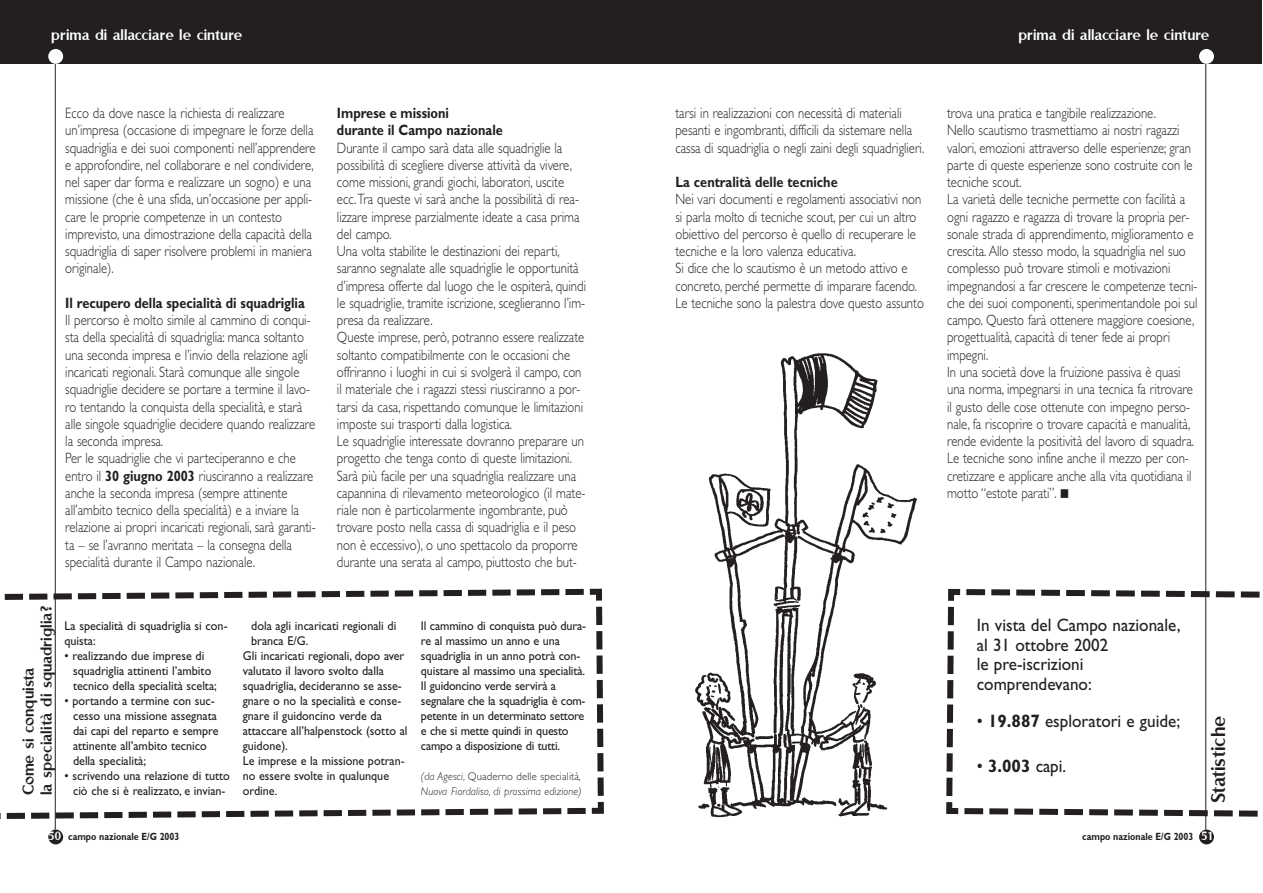
<style>
.page{position:relative;width:1263px;height:893px;background:#fff}
.page>*{position:absolute;margin:0;border:0;box-sizing:border-box;transform-origin:0 0}
.t1{font:22.5px "Rubino Sans ICG Fill";color:#231f1f}
.t2{font:18px/19.5px "Gill Sans";color:#231f1f;scale:.95 1}
.t3{font:18px/18px "Rubino Sans ICG Fill";color:#231f1f}
.t4{font:17.25px "Rubino Sans ICG Fill";color:#fff}
.t5{font:300 15px/17.2px "Gill Sans";color:#231f1f;scale:.85 1}
.t6{font:700 15px/17.2px "Gill Sans";color:#231f1f;scale:.85 1}
.t7{font:13.5px "Rubino Sans ICG Fill";color:#fff}
.t8{font:12.75px/15px "Gill Sans";color:#231f1f;scale:.95 1}
.t9{font:italic 300 11.25px/15px "Gill Sans";letter-spacing:.015em;color:#231f1f;scale:.95 1}
.t10{font:700 10.5px "Gill Sans";color:#231f1f;scale:.85 1}
.s1{font-weight:700}
.s2{font-style:normal}
</style>
<div class="page">
<div style="left:631px;top:0;width:631px;height:64px;background:#231f1f"></div>
<hr style="left:1206px;top:62px;width:1px;height:767px;background:#231f1f">
<div style="left:1199px;top:829px;width:15px;height:15px;background:#231f1f;border-radius:50%"></div>
<div style="left:1199px;top:49px;width:15px;height:15px;background:#fff;border-radius:50%"></div>
<div style="left:0;top:0;width:631px;height:64px;background:#231f1f"></div>
<hr style="left:55px;top:62px;width:1px;height:767px;background:#231f1f">
<div style="left:48px;top:829px;width:15px;height:15px;background:#231f1f;border-radius:50%"></div>
<div style="left:48px;top:49px;width:15px;height:15px;background:#fff;border-radius:50%"></div>
<svg style="left:0;top:585px;width:604px;height:237px"></svg>
<svg style="left:946px;top:586px;width:314px;height:233px"></svg>
<img style="left:695px;top:353px;width:222px;height:465px">
<p class="t4" style="left:51px;top:28px;width:193px">prima di allacciare le cinture</p>
<p class="t5" style="left:65px;top:106px;width:296px">Ecco da dove nasce la richiesta di realizzare un’impresa (occasione di impegnare le forze della squadriglia e dei suoi componenti nell’apprendere e approfondire, nel collaborare e nel condividere, nel saper dar forma e realizzare un sogno) e una missione (che è una sfida, un’occasione per appli&shy;care le proprie competenze in un contesto imprevisto, una dimostrazione della capacità della squadriglia di saper risolvere problemi in maniera originale).</p>
<p class="t6" style="left:65px;top:296px;width:283px">Il recupero della specialità di squadriglia</p>
<p class="t5" style="left:65px;top:313px;width:296px">Il percorso è molto simile al cammino di conqui&shy;sta della specialità di squadriglia: manca soltanto una seconda impresa e l’invio della relazione agli incaricati regionali. Starà comunque alle singole squadriglie decidere se portare a termine il lavo&shy;ro tentando la conquista della specialità, e starà alle singole squadriglie decidere quando realizzare la seconda impresa.<br>Per le squadriglie che vi parteciperanno e che entro il <span class="s1">30 giugno 2003</span> riusciranno a realizzare anche la seconda impresa (sempre attinente all’ambito tecnico della specialità) e a inviare la relazione ai propri incaricati regionali, sarà garanti&shy;ta – se l’avranno meritata – la consegna della specialità durante il Campo nazionale.</p>
<p class="t6" style="left:337px;top:106px;width:197px">Imprese e missioni<br>durante il Campo nazionale</p>
<p class="t5" style="left:337px;top:141px;width:295px">Durante il campo sarà data alle squadriglie la possibilità di scegliere diverse attività da vivere, come missioni, grandi giochi, laboratori, uscite ecc.Tra queste vi sarà anche la possibilità di rea&shy;lizzare imprese parzialmente ideate a casa prima del campo.<br>Una volta stabilite le destinazioni dei reparti, saranno segnalate alle squadriglie le opportunità d’impresa offerte dal luogo che le ospiterà, quindi le squadriglie, tramite iscrizione, sceglieranno l’im&shy;presa da realizzare.<br>Queste imprese, però, potranno essere realizzate soltanto compatibilmente con le occasioni che offriranno i luoghi in cui si svolgerà il campo, con il materiale che i ragazzi stessi riusciranno a por&shy;tarsi da casa, rispettando comunque le limitazioni imposte sui trasporti dalla logistica.<br>Le squadriglie interessate dovranno preparare un progetto che tenga conto di queste limitazioni.<br>Sarà più facile per una squadriglia realizzare una capannina di rilevamento meteorologico (il mate&shy;riale non è particolarmente ingombrante, può trovare posto nella cassa di squadriglia e il peso non è eccessivo), o uno spettacolo da proporre durante una serata al campo, piuttosto che but-</p>
<p class="t3" style="left:21px;top:795px;width:191px;rotate:-90deg">Come si conquista<br>la specialità di squadriglia?</p>
<p class="t8" style="left:65px;top:619px;width:173px">La specialità di squadriglia si con&shy;quista:</p>
<p class="t8" style="left:73px;top:649px;width:153px;text-indent:-9px">• realizzando due imprese di squadriglia attinenti l’ambito tecnico della specialità scelta;</p>
<p class="t8" style="left:73px;top:694px;width:155px;text-indent:-9px">• portando a termine con suc&shy;cesso una missione assegnata dai capi del reparto e sempre attinente all’ambito tecnico della specialità;</p>
<p class="t8" style="left:65px;top:769px;width:176px;text-align:center">• scrivendo una relazione di tutto ciò che si è realizzato, e invian-</p>
<p class="t8" style="left:251px;top:619px;width:154px">dola agli incaricati regionali di</p>
<p class="t8" style="left:251px;top:634px;width:62px">branca E/G.</p>
<p class="t8" style="left:243px;top:649px;width:172px">Gli incaricati regionali, dopo aver</p>
<p class="t8" style="left:243px;top:664px;width:150px">valutato il lavoro svolto dalla</p>
<p class="t8" style="left:243px;top:679px;width:169px">squadriglia, decideranno se asse-</p>
<p class="t8" style="left:243px;top:694px;width:168px">gnare o no la specialità e conse-</p>
<p class="t8" style="left:243px;top:709px;width:148px">gnare il guidoncino verde da</p>
<p class="t8" style="left:243px;top:724px;width:175px">attaccare all’halpenstock (sotto al</p>
<p class="t8" style="left:243px;top:739px;width:49px">guidone).</p>
<p class="t8" style="left:243px;top:754px;width:172px">Le imprese e la missione potran-</p>
<p class="t8" style="left:243px;top:769px;width:156px">no essere svolte in qualunque</p>
<p class="t8" style="left:243px;top:784px;width:38px">ordine.</p>
<p class="t7" style="left:48px;top:830px;width:15px">50</p>
<p class="t10" style="left:68px;top:832px;width:132px">campo nazionale E/G 2003</p>
<p class="t8" style="left:421px;top:619px;width:175px">Il cammino di conquista può dura&shy;re al massimo un anno e una squadriglia in un anno potrà con&shy;quistare al massimo una specialità.<br>Il guidoncino verde servirà a segnalare che la squadriglia è com&shy;petente in un determinato settore e che si mette quindi in questo campo a disposizione di tutti.</p>
<p class="t9" style="left:421px;top:769px;width:171px">(da Agesci, <span class="s2">Quaderno delle specialità</span>,<br>Nuova Fiordaliso, di prossima edizione)</p>
<p class="t4" style="left:1018px;top:29px;width:193px">prima di allacciare le cinture</p>
<p class="t5" style="left:675px;top:106px;width:294px">tarsi in realizzazioni con necessità di materiali pesanti e ingombranti, difficili da sistemare nella cassa di squadriglia o negli zaini degli squadriglieri.</p>
<p class="t6" style="left:675px;top:175px;width:192px">La centralità delle tecniche</p>
<p class="t5" style="left:675px;top:192px;width:294px">Nei vari documenti e regolamenti associativi non si parla molto di tecniche scout, per cui un altro obiettivo del percorso è quello di recuperare le tecniche e la loro valenza educativa.<br>Si dice che lo scautismo è un metodo attivo e concreto, perché permette di imparare facendo.<br>Le tecniche sono la palestra dove questo assunto</p>
<p class="t5" style="left:947px;top:106px;width:296px">trova una pratica e tangibile realizzazione.<br>Nello scautismo trasmettiamo ai nostri ragazzi valori, emozioni attraverso delle esperienze; gran parte di queste esperienze sono costruite con le tecniche scout.<br>La varietà delle tecniche permette con facilità a ogni ragazzo e ragazza di trovare la propria per&shy;sonale strada di apprendimento, miglioramento e crescita. Allo stesso modo, la squadriglia nel suo complesso può trovare stimoli e motivazioni impegnandosi a far crescere le competenze tecni&shy;che dei suoi componenti, sperimentandole poi sul campo. Questo farà ottenere maggiore coesione, progettualità, capacità di tener fede ai propri impegni.<br>In una società dove la fruizione passiva è quasi una norma, impegnarsi in una tecnica fa ritrovare il gusto delle cose ottenute con impegno perso&shy;nale, fa riscoprire o trovare capacità e manualità, rende evidente la positività del lavoro di squadra.<br>Le tecniche sono infine anche il mezzo per con&shy;cretizzare e applicare anche alla vita quotidiana il motto “estote parati”.</p>
<p class="t2" style="left:977px;top:617px;width:216px">In vista del Campo nazionale, al 31 ottobre 2002<br>le pre-iscrizioni comprendevano:</p>
<p class="t2" style="left:977px;top:713px;width:216px">• <span class="s1">19.887</span> esploratori e guide;</p>
<p class="t2" style="left:977px;top:758px;width:96px">• <span class="s1">3.003</span> capi.</p>
<h1 class="t1" style="left:1211px;top:803px;width:89px;rotate:-90deg">Statistiche</h1>
<p class="t10" style="left:1082px;top:832px;width:132px">campo nazionale E/G 2003</p>
<p class="t7" style="left:1201px;top:830px;width:12px">51</p>
</div>
